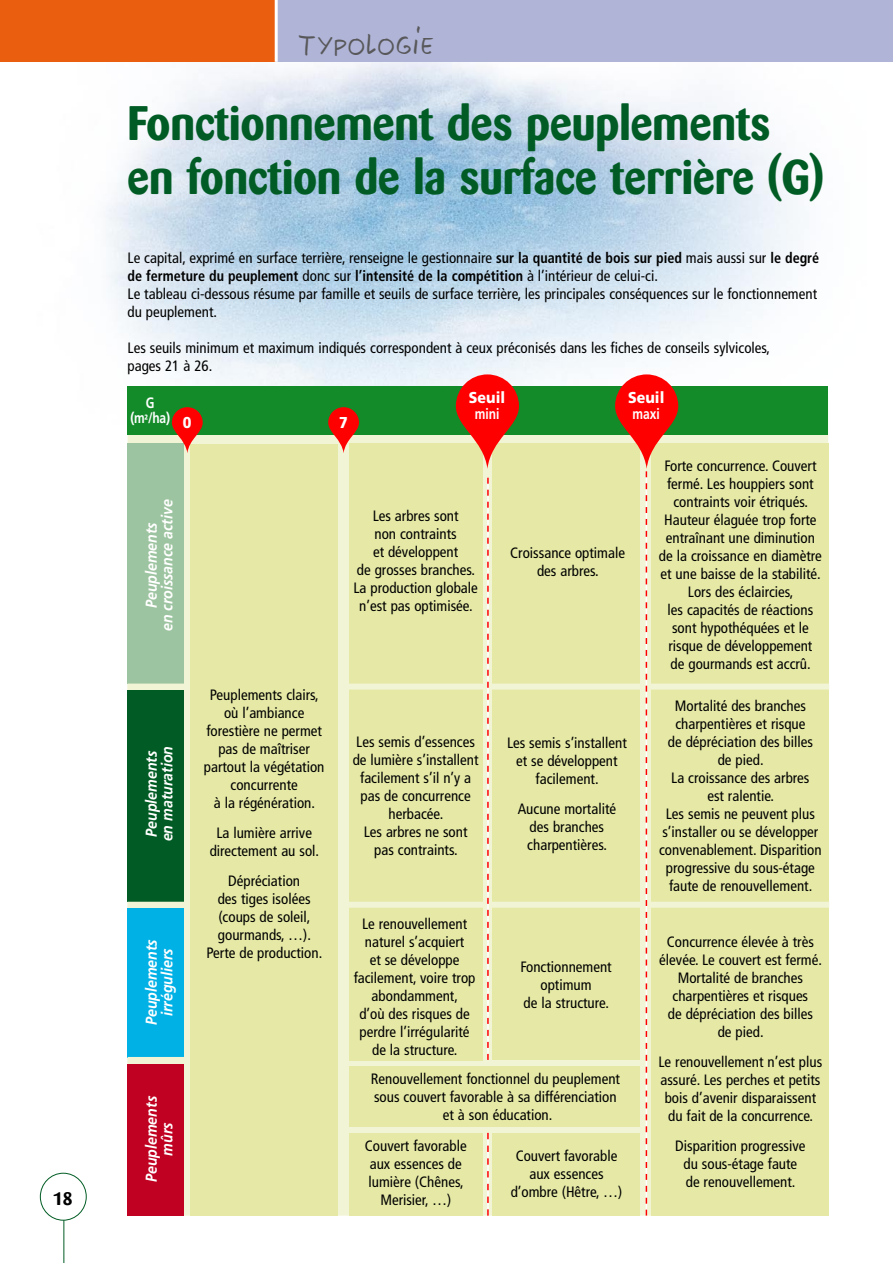
<style>
.page{position:relative;width:893px;height:1263px;background:#fff}
.page>*{position:absolute;margin:0;border:0;box-sizing:border-box;transform-origin:0 0}
.t1{font:700 48px/54px "Barmeno";color:#005c24;scale:.95 1}
.t2{font:33px "Twingo France";color:#58585a}
.t3{font:700 18px "Barmeno";color:#000}
.t4{font:italic 700 15.75px/15.8px "Frutiger";color:#fff;text-align:center;scale:.9 1}
.t5{font:900 15.75px "Frutiger";color:#fff;scale:.9 1}
.t6{font:condensed 15px/18px "Frutiger";color:#000;text-align:center}
.t7{font:700 15px/15.8px "Frutiger";color:#fff;scale:.8 1}
.t8{font:700 condensed 14.85px "Frutiger";color:#000;scale:.95 1}
.s1{font-weight:700;font-size:14.85px}
.s2{font-weight:400;font-size:15px}
.s3{font-size:12px}
.s4{font-weight:900;font-size:15.75px}
</style>
<div class="page">
<img style="left:106px;top:62px;width:722px;height:488px">
<hr style="left:63px;top:1212px;width:1px;height:51px;background:#005c24">
<div style="left:40px;top:1173px;width:46px;height:47px;background:#fff;border-radius:50%"></div>
<div style="left:40px;top:1173px;width:47px;height:47px;border:1px solid #005c24;border-radius:50%"></div>
<div style="left:276px;top:0;width:617px;height:62px;background:#b0b5d7"></div>
<div style="left:0;top:0;width:276px;height:62px;background:#e95e0f"></div>
<hr style="left:275px;top:0;width:3px;height:62px;background:#fff">
<div style="left:128px;top:396px;width:700px;height:820px;background:#f2f5d5"></div>
<div style="left:128px;top:690px;width:56px;height:211px;background:#005c24"></div>
<div style="left:128px;top:909px;width:56px;height:149px;background:#00b1e6"></div>
<div style="left:128px;top:1064px;width:56px;height:152px;background:#c00122"></div>
<div style="left:349px;top:1066px;width:291px;height:61px;background:#e5e9a5"></div>
<div style="left:349px;top:1133px;width:134px;height:83px;background:#e5e9a5"></div>
<div style="left:492px;top:1133px;width:148px;height:83px;background:#e5e9a5"></div>
<hr style="left:892px;top:61px;width:1px;height:517px;background:#fff">
<div style="left:190px;top:444px;width:148px;height:772px;background:#e5e9a5"></div>
<div style="left:349px;top:443px;width:134px;height:618px;background:#e5e9a5"></div>
<div style="left:492px;top:443px;width:148px;height:617px;background:#e5e9a5"></div>
<div style="left:652px;top:443px;width:177px;height:773px;background:#e5e9a5"></div>
<div style="left:128px;top:443px;width:56px;height:241px;background:#9dc4a0"></div>
<div style="left:128px;top:387px;width:700px;height:48px;background:#148b29"></div>
<div style="left:128px;top:1057px;width:58px;height:6px;background:#f2f5d5"></div>
<div style="left:343px;top:902px;width:486px;height:6px;background:#f2f5d5"></div>
<div style="left:347px;top:684px;width:482px;height:6px;background:#f2f5d5"></div>
<svg style="left:456px;top:374px;width:63px;height:95px;fill:#f00"></svg>
<svg style="left:615px;top:374px;width:63px;height:95px;fill:#f00"></svg>
<svg style="left:172px;top:407px;width:31px;height:46px"></svg>
<svg style="left:328px;top:407px;width:31px;height:46px"></svg>
<svg style="left:487px;top:478px;width:2px;height:582px"></svg>
<svg style="left:646px;top:471px;width:1px;height:745px"></svg>
<svg style="left:487px;top:1133px;width:2px;height:83px"></svg>
<p class="t3" style="left:53px;top:1187px;width:21px">18</p>
<h2 class="t2" style="left:298px;top:26px;width:139px">typologie</h2>
<h1 class="t1" style="left:128px;top:96px;width:735px">Fonctionnement des peuplements en fonction de la surface terrière (G)</h1>
<p class="t6" style="left:128px;top:249px;width:693px">Le capital, exprimé en surface terrière, renseigne le gestionnaire <span class="s1">sur la quantité de bois sur pied</span> mais aussi sur <span class="s1">le degré</span></p>
<p class="t8" style="left:128px;top:267px;width:560px">de fermeture du peuplement <span class="s2">donc sur</span> l’intensité de la compétition <span class="s2">à l’intérieur de celui-ci.</span></p>
<p class="t6" style="left:128px;top:285px;width:691px;text-align:left">Le tableau ci-dessous résume par famille et seuils de surface terrière, les principales conséquences sur le fonctionnement du peuplement.</p>
<p class="t6" style="left:128px;top:339px;width:644px;text-align:left">Les seuils minimum et maximum indiqués correspondent à ceux préconisés dans les fiches de conseils sylvicoles, pages 21 à 26.</p>
<p class="t7" style="left:130px;top:394px;width:78px;text-indent:15px">G (m<span class="s3">²</span>/ha) <span class="s4">0</span></p>
<p class="t4" style="left:143px;top:631px;width:148px;rotate:-90deg">Peuplements<br>en croissance active</p>
<p class="t4" style="left:143px;top:841px;width:107px;text-align:left;rotate:-90deg">Peuplements en maturation</p>
<p class="t4" style="left:143px;top:1025px;width:97px;rotate:-90deg">Peuplements irréguliers</p>
<p class="t6" style="left:204px;top:686px;width:122px">Peuplements clairs, où l’ambiance forestière ne permet pas de maîtriser partout la végétation concurrente<br>à la régénération.</p>
<p class="t6" style="left:210px;top:824px;width:111px">La lumière arrive directement au sol.</p>
<p class="t6" style="left:207px;top:872px;width:117px">Dépréciation<br>des tiges isolées (coups de soleil, gourmands, …).<br>Perte de production.</p>
<p class="t4" style="left:143px;top:1182px;width:97px;rotate:-90deg">Peuplements mûrs</p>
<p class="t5" style="left:339px;top:413px;width:11px">7</p>
<p class="t5" style="left:469px;top:388px;width:42px">Seuil</p>
<p class="t7" style="left:475px;top:405px;width:32px">mini</p>
<p class="t5" style="left:628px;top:388px;width:42px">Seuil</p>
<p class="t7" style="left:633px;top:405px;width:36px">maxi</p>
<p class="t6" style="left:353px;top:507px;width:126px">Les arbres sont<br>non contraints<br>et développent<br>de grosses branches.<br>La production globale n’est pas optimisée.</p>
<p class="t6" style="left:510px;top:543px;width:116px">Croissance optimale des arbres.</p>
<p class="t6" style="left:353px;top:733px;width:127px">Les semis d’essences de lumière s’installent facilement s’il n’y a pas de concurrence herbacée.<br>Les arbres ne sont pas contraints.</p>
<p class="t6" style="left:354px;top:915px;width:123px">Le renouvellement naturel s’acquiert<br>et se développe facilement, voire trop abondamment,<br>d’où des risques de perdre l’irrégularité de la structure.</p>
<p class="t6" style="left:507px;top:734px;width:121px">Les semis s’installent et se développent facilement.</p>
<p class="t6" style="left:518px;top:800px;width:100px">Aucune mortalité des branches charpentières.</p>
<p class="t6" style="left:520px;top:958px;width:93px">Fonctionnement optimum<br>de la structure.</p>
<p class="t6" style="left:371px;top:1070px;width:251px">Renouvellement fonctionnel du peuplement sous couvert favorable à sa différenciation et à son éducation.</p>
<p class="t6" style="left:365px;top:1137px;width:103px">Couvert favorable aux essences de lumière (Chênes,<br>Merisier, …)</p>
<p class="t6" style="left:511px;top:1147px;width:113px">Couvert favorable aux essences d’ombre (Hêtre, …)</p>
<p class="t6" style="left:659px;top:456px;width:165px">Forte concurrence. Couvert fermé. Les houppiers sont contraints voir étriqués.<br>Hauteur élaguée trop forte entraînant une diminution de la croissance en diamètre et une baisse de la stabilité.<br>Lors des éclaircies,<br>les capacités de réactions sont hypothéquées et le risque de développement<br>de gourmands est accrû.</p>
<p class="t6" style="left:659px;top:697px;width:164px">Mortalité des branches charpentières et risque<br>de dépréciation des billes de pied.<br>La croissance des arbres<br>est ralentie.<br>Les semis ne peuvent plus s’installer ou se développer convenablement. Disparition progressive du sous-étage faute de renouvellement.</p>
<p class="t6" style="left:659px;top:932px;width:164px">Concurrence élevée à très élevée. Le couvert est fermé.<br>Mortalité de branches charpentières et risques<br>de dépréciation des billes de pied.</p>
<p class="t6" style="left:658px;top:1052px;width:165px">Le renouvellement n’est plus assuré. Les perches et petits bois d’avenir disparaissent du fait de la concurrence.</p>
<p class="t6" style="left:675px;top:1136px;width:132px">Disparition progressive du sous-étage faute de renouvellement.</p>
</div>
